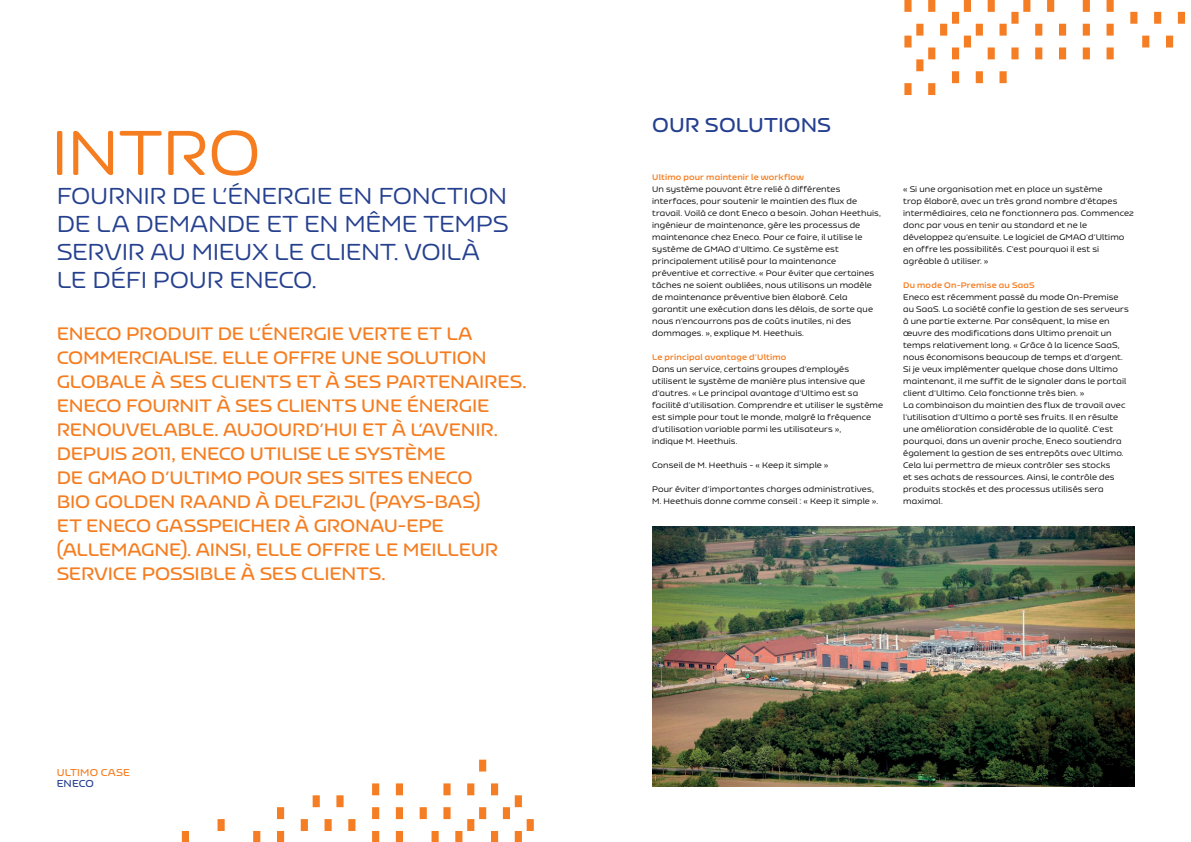
<style>
.page{position:relative;width:1191px;height:842px;background:#fff}
.page>*{position:absolute;margin:0;border:0;box-sizing:border-box;transform-origin:0 0}
.t1{font:63px "Nizzoli Alt Rd";letter-spacing:-.01em;color:#f57d20}
.t2{font:23px/28px "Nizzoli Alt Rd";letter-spacing:-.015em;color:#25408f}
.t3{font:600 20px "Nizzoli Alt Rd";letter-spacing:.005em;color:#25408f}
.t4{font:600 18px/24px "Nizzoli Alt Rd";letter-spacing:-.01em;color:#f57d20}
.t5{font:600 10px "Nizzoli Alt Rd";letter-spacing:.015em;color:#f57d20}
.t6{font:600 10px "Nizzoli Alt Rd";letter-spacing:-.005em;color:#25408f}
.t7{font:8px/12px "Nizzoli Alt Rd";letter-spacing:.015em;color:#000}
.t8{font:700 8px "Nizzoli Alt Rd";letter-spacing:.025em;color:#f57d20}
</style>
<div class="page">
<img style="left:652px;top:526px;width:482px;height:261px">
<svg style="left:182px;top:760px;width:352px;height:82px"></svg>
<svg style="left:904px;top:0;width:281px;height:95px"></svg>
<h1 class="t1" style="left:51px;top:117px;width:211px">INTRO</h1>
<h2 class="t2" style="left:57px;top:182px;width:453px">FOURNIR DE L’ÉNERGIE EN FONCTION<br>DE LA DEMANDE ET EN MÊME TEMPS<br>SERVIR AU MIEUX LE CLIENT. VOILÀ<br>LE DÉFI POUR ENECO.</h2>
<p class="t4" style="left:57px;top:322px;width:471px">ENECO PRODUIT DE L’ÉNERGIE VERTE ET LA COMMERCIALISE. ELLE OFFRE UNE SOLUTION GLOBALE À SES CLIENTS ET À SES PARTENAIRES.<br>ENECO FOURNIT À SES CLIENTS UNE ÉNERGIE RENOUVELABLE. AUJOURD’HUI ET À L’AVENIR.<br>DEPUIS 2011, ENECO UTILISE LE SYSTÈME<br>DE GMAO D’ULTIMO POUR SES SITES ENECO<br>BIO GOLDEN RAAND À DELFZIJL (PAYS-BAS)<br>ET ENECO GASSPEICHER À GRONAU-EPE (ALLEMAGNE). AINSI, ELLE OFFRE LE MEILLEUR SERVICE POSSIBLE À SES CLIENTS.</p>
<p class="t5" style="left:57px;top:766px;width:75px">ULTIMO CASE</p>
<p class="t6" style="left:57px;top:777px;width:38px">ENECO</p>
<h3 class="t3" style="left:652px;top:113px;width:180px">OUR SOLUTIONS</h3>
<p class="t8" style="left:652px;top:172px;width:153px">Ultimo pour maintenir le workflow</p>
<p class="t7" style="left:652px;top:183px;width:230px">Un système pouvant être relié à différentes interfaces, pour soutenir le maintien des flux de travail. Voilà ce dont Eneco a besoin. Johan Heethuis, ingénieur de maintenance, gère les processus de maintenance chez Eneco. Pour ce faire, il utilise le système de GMAO d’Ultimo. Ce système est principalement utilisé pour la maintenance préventive et corrective. « Pour éviter que certaines tâches ne soient oubliées, nous utilisons un modèle de maintenance préventive bien élaboré. Cela garantit une exécution dans les délais, de sorte que nous n’encourrons pas de coûts inutiles, ni des dommages. », explique M. Heethuis.</p>
<p class="t8" style="left:652px;top:352px;width:136px">Le principal avantage d’Ultimo</p>
<p class="t7" style="left:652px;top:363px;width:232px">Dans un service, certains groupes d’employés utilisent le système de manière plus intensive que d’autres. « Le principal avantage d’Ultimo est sa facilité d’utilisation. Comprendre et utiliser le système est simple pour tout le monde, malgré la fréquence d’utilisation variable parmi les utilisateurs »,<br>indique M. Heethuis.</p>
<p class="t7" style="left:652px;top:459px;width:178px">Conseil de M. Heethuis - « Keep it simple »</p>
<p class="t7" style="left:652px;top:483px;width:227px">Pour éviter d’importantes charges administratives,<br>M. Heethuis donne comme conseil : « Keep it simple ».</p>
<p class="t7" style="left:903px;top:183px;width:232px">« Si une organisation met en place un système<br>trop élaboré, avec un très grand nombre d’étapes intermédiaires, cela ne fonctionnera pas. Commencez donc par vous en tenir au standard et ne le développez qu’ensuite. Le logiciel de GMAO d’Ultimo en offre les possibilités. C’est pourquoi il est si agréable à utiliser. »</p>
<p class="t8" style="left:903px;top:280px;width:133px">Du mode On-Premise au SaaS</p>
<p class="t7" style="left:903px;top:291px;width:227px">Eneco est récemment passé du mode On-Premise au SaaS. La société confie la gestion de ses serveurs à une partie externe. Par conséquent, la mise en œuvre des modifications dans Ultimo prenait un temps relativement long. « Grâce à la licence SaaS, nous économisons beaucoup de temps et d’argent.<br>Si je veux implémenter quelque chose dans Ultimo maintenant, il me suffit de le signaler dans le portail client d’Ultimo. Cela fonctionne très bien. »<br>La combinaison du maintien des flux de travail avec l’utilisation d’Ultimo a porté ses fruits. Il en résulte une amélioration considérable de la qualité. C’est pourquoi, dans un avenir proche, Eneco soutiendra également la gestion de ses entrepôts avec Ultimo.<br>Cela lui permettra de mieux contrôler ses stocks<br>et ses achats de ressources. Ainsi, le contrôle des produits stockés et des processus utilisés sera maximal.</p>
</div>
